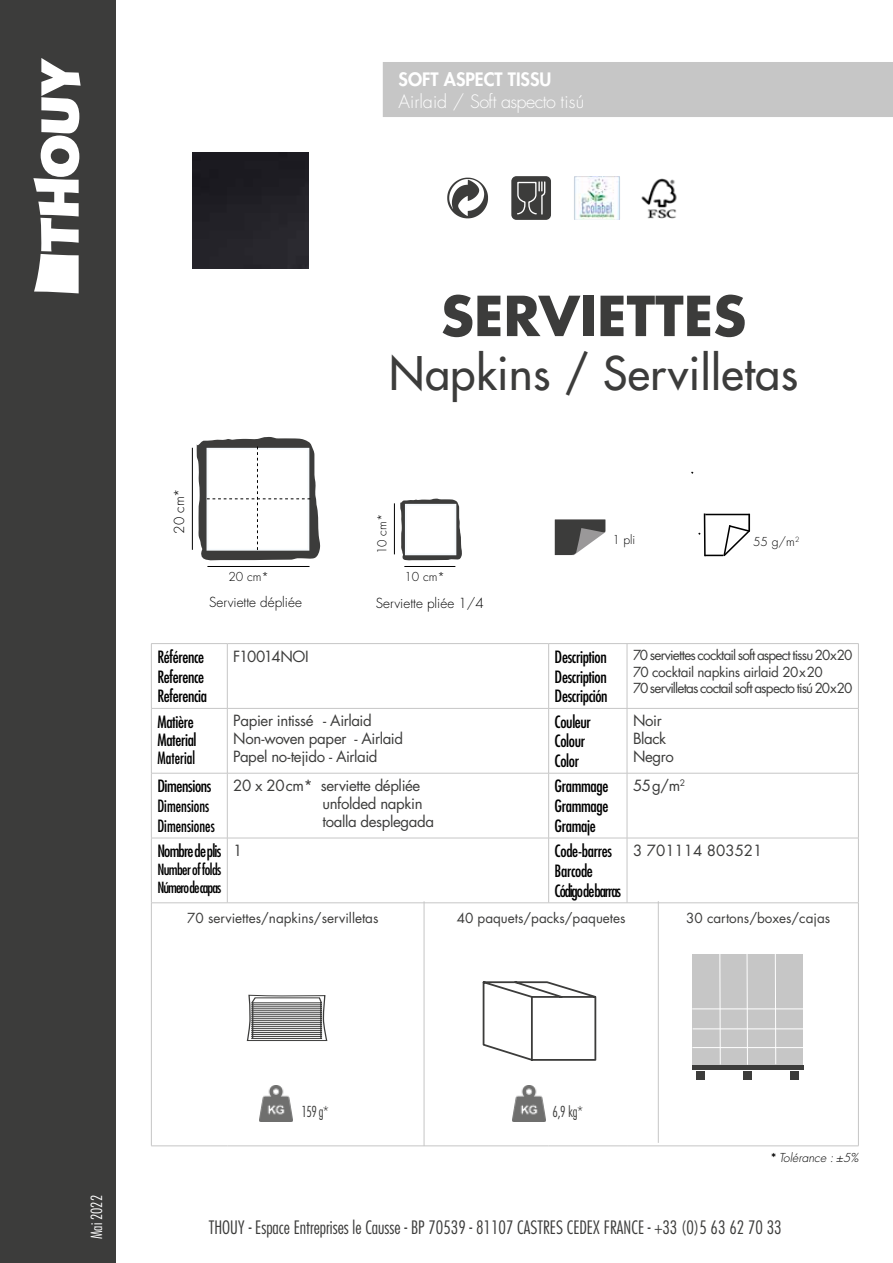
<style>
.page{position:relative;width:893px;height:1263px;background:#fff}
.page>*{position:absolute;margin:0;border:0;box-sizing:border-box;transform-origin:0 0}
.t1{font:700 53.7px "Futura LT";color:#3c3c3b}
.t2{font:45px "Futura LT";letter-spacing:.01em;color:#3c3c3b}
.t3{font:300 condensed 18px "Futura LT";color:#3c3c3b}
.t4{font:300 18px "Futura LT";letter-spacing:-.005em;color:#fff}
.t5{font:800 18px "Futura LT";color:#fff}
.t6{font:condensed 16.5px/19.8px "Futura LT";letter-spacing:-.025em;color:#000}
.t7{font:condensed 16.5px/19.8px "Futura LT";color:#000}
.t8{font:condensed 16.5px "Futura LT";letter-spacing:-.05em;color:#000}
.t9{font:15px/18px "Futura LT";letter-spacing:-.025em;color:#3c3c3b}
.t10{font:condensed 15px/18px "Futura LT";letter-spacing:-.055em;color:#000}
.t11{font:15px "Futura LT";color:#3c3c3b}
.t12{font:15px "Futura LT";letter-spacing:-.055em;color:#3c3c3b}
.t13{font:300 condensed 15px "Futura LT";color:#fff}
.t14{font:300 condensed 14.7px "Futura LT";color:#3c3c3b;scale:.9 1}
.t15{font:13.5px/16.2px "Futura LT";letter-spacing:-.055em;color:#3c3c3b}
.t16{font:13.5px "Futura LT";color:#3c3c3b}
.t17{font:300 13.5px "Futura LT";color:#000}
.t18{font:300 12px "Futura LT";color:#000}
.t19{font:italic 300 12px "Futura LT";color:#000}
.s1{font-weight:700;font-style:normal;font-stretch:condensed}
</style>
<div class="page">
<div style="left:382px;top:62px;width:511px;height:55px;background:#c6c6c6"></div>
<div style="left:0;top:0;width:115px;height:1263px;background:#3c3c3b"></div>
<svg style="left:33px;top:58px;width:48px;height:235px"></svg>
<div style="left:192px;top:153px;width:116px;height:116px;background:#222127"></div>
<hr style="left:404px;top:566px;width:51px;height:1px;background:#000">
<hr style="left:394px;top:503px;width:1px;height:51px;background:#000">
<hr style="left:207px;top:566px;width:102px;height:1px;background:#000">
<hr style="left:192px;top:448px;width:1px;height:102px;background:#000">
<svg style="left:400px;top:498px;width:62px;height:63px"></svg>
<div style="left:405px;top:504px;width:51px;height:51px;background:#fff"></div>
<svg style="left:197px;top:437px;width:123px;height:124px"></svg>
<hr style="left:704px;top:513px;width:2px;height:43px;background:#000">
<svg style="left:698px;top:514px;width:53px;height:43px"></svg>
<svg style="left:555px;top:520px;width:50px;height:36px"></svg>
<hr style="left:151px;top:643px;width:76px;height:1px;background:#c6c6c6">
<hr style="left:151px;top:644px;width:1px;height:64px;background:#c6c6c6">
<hr style="left:227px;top:643px;width:322px;height:1px;background:#c6c6c6">
<hr style="left:227px;top:644px;width:1px;height:64px;background:#c6c6c6">
<hr style="left:549px;top:643px;width:78px;height:1px;background:#c6c6c6">
<hr style="left:548px;top:644px;width:1px;height:64px;background:#c6c6c6">
<hr style="left:627px;top:643px;width:232px;height:1px;background:#c6c6c6">
<hr style="left:627px;top:644px;width:1px;height:64px;background:#c6c6c6">
<hr style="left:858px;top:644px;width:1px;height:64px;background:#c6c6c6">
<hr style="left:151px;top:708px;width:76px;height:1px;background:#c6c6c6">
<hr style="left:151px;top:708px;width:1px;height:65px;background:#c6c6c6">
<hr style="left:227px;top:708px;width:322px;height:1px;background:#c6c6c6">
<hr style="left:227px;top:708px;width:1px;height:65px;background:#c6c6c6">
<hr style="left:549px;top:708px;width:78px;height:1px;background:#c6c6c6">
<hr style="left:548px;top:708px;width:1px;height:65px;background:#c6c6c6">
<hr style="left:627px;top:708px;width:232px;height:1px;background:#c6c6c6">
<hr style="left:627px;top:708px;width:1px;height:65px;background:#c6c6c6">
<hr style="left:858px;top:708px;width:1px;height:65px;background:#c6c6c6">
<hr style="left:151px;top:773px;width:76px;height:1px;background:#c6c6c6">
<hr style="left:151px;top:773px;width:1px;height:65px;background:#c6c6c6">
<hr style="left:227px;top:773px;width:322px;height:1px;background:#c6c6c6">
<hr style="left:227px;top:773px;width:1px;height:65px;background:#c6c6c6">
<hr style="left:549px;top:773px;width:78px;height:1px;background:#c6c6c6">
<hr style="left:548px;top:773px;width:1px;height:65px;background:#c6c6c6">
<hr style="left:627px;top:773px;width:232px;height:1px;background:#c6c6c6">
<hr style="left:627px;top:773px;width:1px;height:65px;background:#c6c6c6">
<hr style="left:858px;top:773px;width:1px;height:65px;background:#c6c6c6">
<hr style="left:227px;top:838px;width:322px;height:1px;background:#c6c6c6">
<hr style="left:549px;top:838px;width:78px;height:1px;background:#c6c6c6">
<hr style="left:548px;top:838px;width:1px;height:65px;background:#c6c6c6">
<hr style="left:627px;top:838px;width:232px;height:1px;background:#c6c6c6">
<hr style="left:627px;top:838px;width:1px;height:65px;background:#c6c6c6">
<hr style="left:858px;top:838px;width:1px;height:65px;background:#c6c6c6">
<hr style="left:227px;top:902px;width:322px;height:1px;background:#c6c6c6">
<hr style="left:549px;top:902px;width:78px;height:1px;background:#c6c6c6">
<hr style="left:627px;top:902px;width:232px;height:1px;background:#c6c6c6">
<hr style="left:858px;top:903px;width:1px;height:243px;background:#c6c6c6">
<hr style="left:151px;top:838px;width:76px;height:1px;background:#c6c6c6">
<hr style="left:151px;top:838px;width:1px;height:65px;background:#c6c6c6">
<hr style="left:227px;top:838px;width:1px;height:65px;background:#c6c6c6">
<hr style="left:151px;top:902px;width:76px;height:1px;background:#c6c6c6">
<hr style="left:151px;top:903px;width:1px;height:243px;background:#c6c6c6">
<hr style="left:151px;top:1145px;width:76px;height:1px;background:#c6c6c6">
<hr style="left:227px;top:1145px;width:322px;height:1px;background:#c6c6c6">
<hr style="left:549px;top:1145px;width:78px;height:1px;background:#c6c6c6">
<hr style="left:627px;top:1145px;width:232px;height:1px;background:#c6c6c6">
<svg style="left:246px;top:994px;width:82px;height:47px"></svg>
<svg style="left:482px;top:981px;width:115px;height:80px"></svg>
<img style="left:512px;top:1085px;width:33px;height:36px">
<div style="left:692px;top:1065px;width:111px;height:5px;background:#3c3c3b"></div>
<div style="left:697px;top:1071px;width:8px;height:8px;background:#3c3c3b"></div>
<div style="left:790px;top:1071px;width:9px;height:8px;background:#3c3c3b"></div>
<div style="left:743px;top:1071px;width:9px;height:8px;background:#3c3c3b"></div>
<div style="left:692px;top:954px;width:111px;height:110px;background:#c6c6c6"></div>
<hr style="left:720px;top:952px;width:1px;height:112px;background:#fff">
<hr style="left:775px;top:951px;width:1px;height:113px;background:#fff">
<hr style="left:747px;top:952px;width:1px;height:113px;background:#fff">
<hr style="left:692px;top:1008px;width:111px;height:1px;background:#fff">
<hr style="left:693px;top:1028px;width:111px;height:1px;background:#fff">
<hr style="left:692px;top:1047px;width:111px;height:1px;background:#fff">
<img style="left:260px;top:1085px;width:33px;height:36px">
<hr style="left:424px;top:901px;width:1px;height:245px;background:#c6c6c6">
<hr style="left:658px;top:901px;width:1px;height:242px;background:#c6c6c6">
<div style="left:511px;top:176px;width:40px;height:44px;background:#3c3c3b;border-radius:5px"></div>
<svg style="left:517px;top:181px;width:29px;height:34px"></svg>
<svg style="left:447px;top:177px;width:41px;height:41px"></svg>
<img style="left:574px;top:176px;width:46px;height:44px">
<img style="left:641px;top:178px;width:36px;height:41px">
<p class="t5" style="left:399px;top:67px;width:154px">SOFT ASPECT TISSU</p>
<p class="t4" style="left:399px;top:90px;width:187px">Airlaid / Soft aspecto tisú</p>
<p class="t17" style="left:171px;top:534px;width:47px;rotate:-90deg">20 cm*</p>
<p class="t18" style="left:228px;top:569px;width:42px">20 cm*</p>
<p class="t17" style="left:209px;top:594px;width:94px">Serviette dépliée</p>
<h1 class="t1" style="left:441px;top:280px;width:307px">SERVIETTES</h1>
<h2 class="t2" style="left:389px;top:344px;width:410px">Napkins / Servilletas</h2>
<p class="t18" style="left:375px;top:554px;width:42px;rotate:-90deg">10 cm*</p>
<p class="t18" style="left:404px;top:569px;width:42px">10 cm*</p>
<p class="t17" style="left:376px;top:595px;width:109px">Serviette pliée 1/4</p>
<p class="t18" style="left:612px;top:533px;width:25px">1 pli</p>
<p class="t18" style="left:753px;top:535px;width:48px">55 g/m<sup>2</sup></p>
<p class="t6" style="left:157px;top:647px;width:51px">Référence<br>Reference<br>Referencia</p>
<p class="t12" style="left:233px;top:646px;width:77px">F10014NOI</p>
<p class="t6" style="left:555px;top:647px;width:54px;text-align:justify">Description Description Descripción</p>
<p class="t15" style="left:633px;top:647px;width:221px">70 serviettes cocktail soft aspect tissu 20x20<br>70 cocktail napkins airlaid 20x20<br>70 servilletas coctail soft aspecto tisú 20x20</p>
<p class="t6" style="left:157px;top:712px;width:41px;line-height:18px">Matière<br>Material<br>Material</p>
<p class="t9" style="left:233px;top:712px;width:171px">Papier intissé - Airlaid<br>Non-woven paper - Airlaid<br>Papel no-tejido - Airlaid</p>
<p class="t6" style="left:555px;top:711px;width:38px">Couleur<br>Colour<br>Color</p>
<p class="t9" style="left:633px;top:712px;width:42px">Noir<br>Black<br>Negro</p>
<p class="t7" style="left:157px;top:776px;width:59px">Dimensions<br>Dimensions<br>Dimensiones</p>
<p class="t9" style="left:322px;top:777px;width:113px;text-indent:-89px">20 x 20cm* serviette dépliée unfolded napkin toalla desplegada</p>
<p class="t6" style="left:555px;top:776px;width:55px;text-align:justify">Grammage Grammage Gramaje</p>
<p class="t9" style="left:633px;top:777px;width:54px">55g/m<sup>2</sup></p>
<p class="t8" style="left:157px;top:841px;width:65px">Nombre de plis</p>
<p class="t10" style="left:157px;top:860px;width:65px">Number of folds<br>Número de capas</p>
<p class="t9" style="left:233px;top:842px;width:11px">1</p>
<p class="t6" style="left:555px;top:841px;width:68px">Code-barres<br>Barcode<br>Código de barras</p>
<p class="t11" style="left:633px;top:841px;width:131px">3 701114 803521</p>
<p class="t16" style="left:187px;top:910px;width:193px">70 serviettes/napkins/servilletas</p>
<p class="t16" style="left:457px;top:910px;width:170px">40 paquets/packs/paquetes</p>
<p class="t16" style="left:686px;top:910px;width:145px">30 cartons/boxes/cajas</p>
<p class="t13" style="left:88px;top:1239px;width:46px;rotate:-90deg">Mai 2022</p>
<p class="t14" style="left:302px;top:1103px;width:31px">159 g*</p>
<p class="t14" style="left:553px;top:1103px;width:35px">6,9 kg*</p>
<p class="t19" style="left:772px;top:1150px;width:88px"><span class="s1">*</span> Tolérance : ±5%</p>
<p class="t3" style="left:209px;top:1216px;width:574px">THOUY - Espace Entreprises le Causse - BP 70539 - 81107 CASTRES CEDEX FRANCE - +33 (0)5 63 62 70 33</p>
</div>
